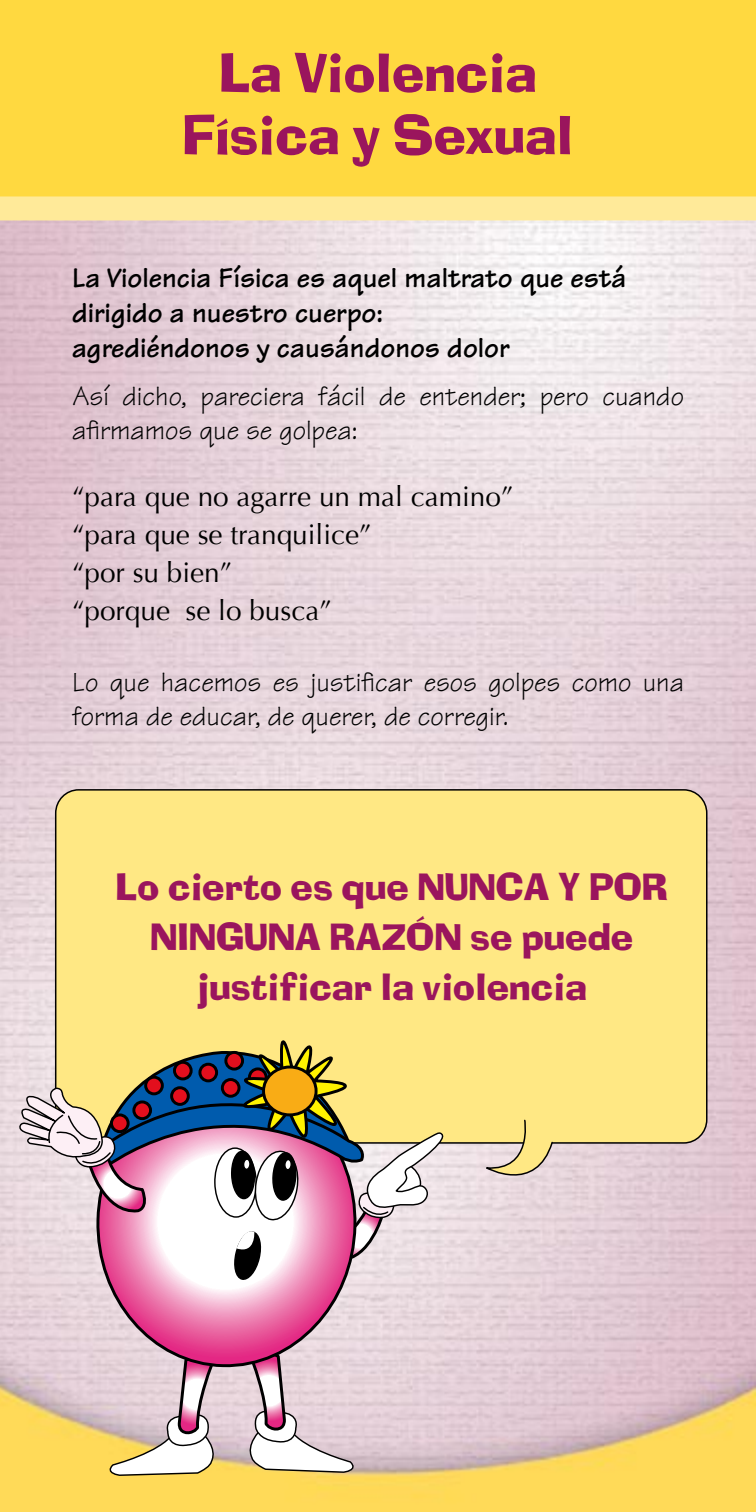
<style>
.page{position:relative;width:756px;height:1512px;background:#fff}
.page>*{position:absolute;margin:0;border:0;box-sizing:border-box;transform-origin:0 0}
.TIT1{font:52px/62.4px "Ad Lib Font";color:#9a155d;text-align:center}
.TIT1-2{font:36px/50px "Ad Lib Font";color:#9a155d;text-align:center}
.TIT3{font:700 29px/34.8px "Tekton";color:#000}
.BODY{font:28px/33.6px "Tekton";color:#000}
.FLOTA{font:28px "Optima";color:#000}
</style>
<div class="page">
<img style="left:0;top:304px;width:756px;height:1208px">
<div style="left:56px;top:790px;width:651px;height:353px;background:#ffe884;border-radius:23px"></div>
<svg style="left:485px;top:1119px;width:69px;height:76px"></svg>
<svg style="left:17px;top:1003px;width:436px;height:475px"></svg>
<svg style="left:0;top:0;width:756px;height:304px;background:#f9db73"></svg>
<p class="TIT1" style="left:183px;top:43px;width:392px">La Violencia<br>Física y Sexual</p>
<p class="TIT3" style="left:72px;top:261px;width:556px">La Violencia Física es aquel maltrato que está dirigido a nuestro cuerpo:<br>agrediéndonos y causándonos dolor</p>
<p class="BODY" style="left:72px;top:379px;width:614px">Así dicho, pareciera fácil de entender; pero cuando afirmamos que se golpea:</p>
<p class="FLOTA" style="left:72px;top:480px;width:443px">“para que no agarre un mal camino”</p>
<p class="FLOTA" style="left:72px;top:518px;width:301px">“para que se tranquilice”</p>
<p class="FLOTA" style="left:72px;top:556px;width:162px">“por su bien”</p>
<p class="FLOTA" style="left:72px;top:594px;width:261px">“porque se lo busca”</p>
<p class="BODY" style="left:72px;top:665px;width:614px">Lo que hacemos es justificar esos golpes como una forma de educar, de querer, de corregir.</p>
<p class="TIT1-2" style="left:116px;top:863px;width:554px">Lo cierto es que NUNCA Y POR<br>NINGUNA RAZÓN se puede justificar la violencia</p>
</div>
